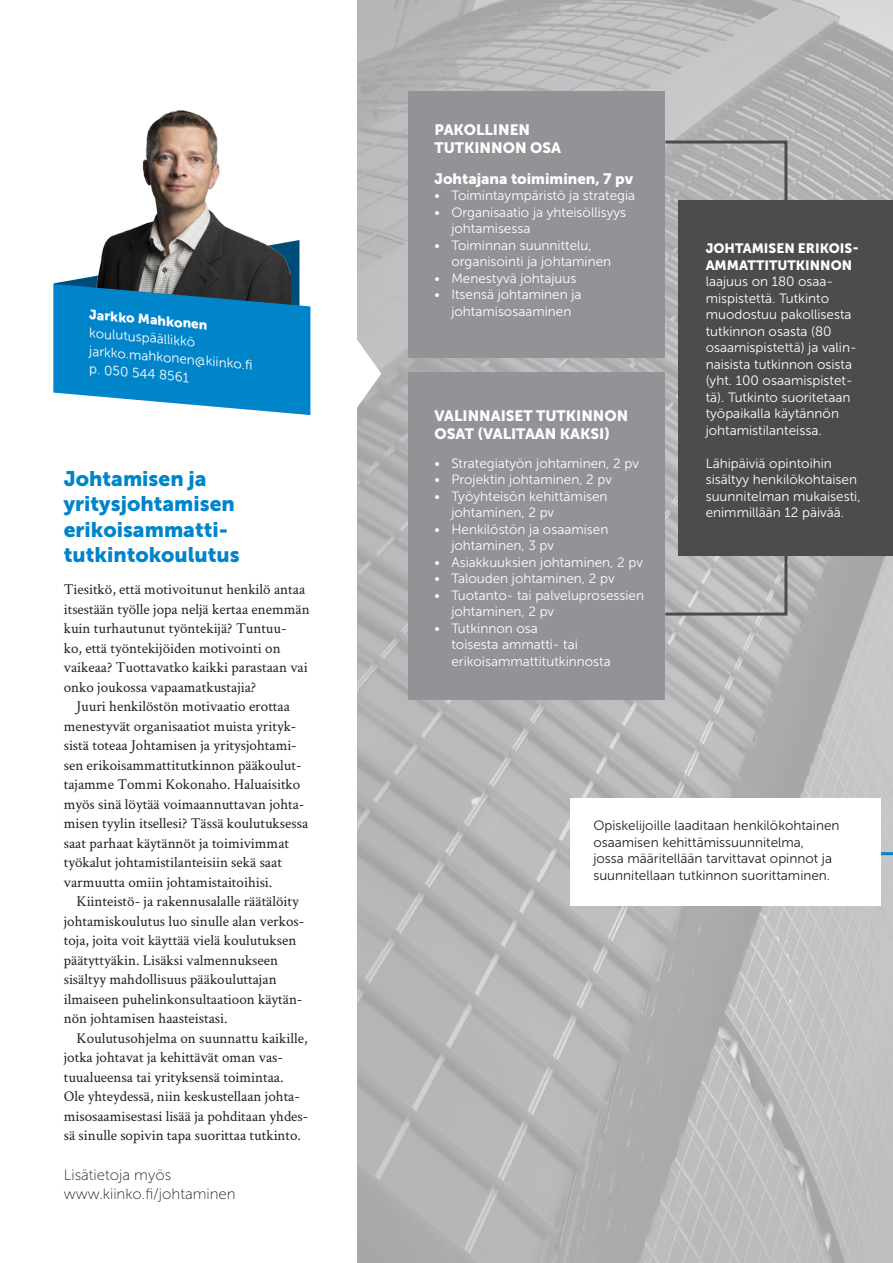
<style>
.page{position:relative;width:893px;height:1263px;background:#fff}
.page>*{position:absolute;margin:0;border:0;box-sizing:border-box;transform-origin:0 0}
.t1{font:21px/25.5px "Museo Sans 900";color:#0084ca}
.t2{font:15px/19.5px "Crimson Text";color:#231f20}
.t3{font:15px/18px "Museo Sans 900";color:#fff}
.t4{font:15px/19.5px "Museo Sans 100";color:#231f20}
.t5{font:13.5px/16.5px "Museo Sans 300";color:#fff}
.t6{font:13.5px/16.5px "Museo Sans 300";color:#231f20}
.s1{font-family:"Museo Sans 900"}
</style>
<div class="page">
<img style="left:357px;top:0;width:536px;height:1263px">
<div style="left:408px;top:373px;width:257px;height:327px;background:#919396"></div>
<div style="left:408px;top:91px;width:257px;height:267px;background:#919396"></div>
<div style="left:679px;top:200px;width:214px;height:356px;background:#4b4c4d"></div>
<img style="left:107px;top:110px;width:149px;height:130px">
<svg style="left:54px;top:240px;width:256px;height:175px;background:#2e82ae"></svg>
<svg style="left:665px;top:139px;width:124px;height:64px;background:#a8a8a9"></svg>
<hr style="left:875px;top:852px;width:18px;height:3px;background:#0084ca">
<svg style="left:665px;top:553px;width:124px;height:64px;background:#aeaeb0"></svg>
<svg style="left:357px;top:338px;width:24px;height:71px"></svg>
<div style="left:570px;top:798px;width:311px;height:108px;background:#fff"></div>
<p class="t5" style="left:90px;top:306px;width:120px;line-height:18px;rotate:5deg"><span class="s1">Jarkko Mahkonen </span>koulutuspäällikkö</p>
<p class="t5" style="left:90px;top:342px;width:165px;rotate:5deg">jarkko.mahkonen@kiinko.fi</p>
<p class="t5" style="left:90px;top:361px;width:102px;rotate:5deg">p. 050 544 8561</p>
<p class="t1" style="left:64px;top:465px;width:177px">Johtamisen ja yritysjohtamisen erikoisammatti&shy;tutkintokoulutus</p>
<p class="t2" style="left:64px;top:579px;width:247px">Tiesitkö, että motivoitunut henkilö antaa itsestään työlle jopa neljä kertaa enemmän kuin turhautunut työntekijä? Tuntuu-<br>ko, että työntekijöiden motivointi on vaikeaa? Tuottavatko kaikki parastaan vai onko joukossa vapaamatkustajia?</p>
<p class="t2" style="left:64px;top:696px;width:246px;text-indent:13px">Juuri henkilöstön motivaatio erottaa menestyvät organisaatiot muista yrityk&shy;sistä toteaa Johtamisen ja yritysjohtami&shy;sen erikoisammattitutkinnon pääkoulut&shy;tajamme Tommi Kokonaho. Haluaisitko myös sinä löytää voimaannuttavan johta&shy;misen tyylin itsellesi? Tässä koulutuksessa saat parhaat käytännöt ja toimivimmat työkalut johtamistilanteisiin sekä saat varmuutta omiin johtamistaitoihisi.</p>
<p class="t2" style="left:64px;top:891px;width:242px;text-indent:13px">Kiinteistö- ja rakennusalalle räätälöity johtamiskoulutus luo sinulle alan verkos&shy;toja, joita voit käyttää vielä koulutuksen päätyttyäkin. Lisäksi valmennukseen sisältyy mahdollisuus pääkouluttajan ilmaiseen puhelinkonsultaatioon käytän&shy;nön johtamisen haasteistasi.</p>
<p class="t2" style="left:64px;top:1028px;width:245px;text-indent:13px">Koulutusohjelma on suunnattu kaikille, jotka johtavat ja kehittävät oman vas&shy;tuualueensa tai yrityksensä toimintaa.</p>
<p class="t2" style="left:64px;top:1086px;width:246px">Ole yhteydessä, niin keskustellaan johta&shy;misosaamisestasi lisää ja pohditaan yhdes&shy;sä sinulle sopivin tapa suorittaa tutkinto.</p>
<p class="t4" style="left:64px;top:1165px;width:173px">Lisätietoja myös www.kiinko.fi/johtaminen</p>
<p class="t3" style="left:434px;top:121px;width:128px">PAKOLLINEN<br>TUTKINNON OSA</p>
<p class="t3" style="left:434px;top:170px;width:200px">Johtajana toimiminen, 7 pv</p>
<p class="t5" style="left:434px;top:188px;width:202px">• Toimintaympäristö ja strategia</p>
<p class="t5" style="left:451px;top:204px;width:176px;text-indent:-17px">• Organisaatio ja yhteisöllisyys johtamisessa</p>
<p class="t5" style="left:451px;top:237px;width:161px;text-indent:-17px">• Toiminnan suunnittelu, organisointi ja johtaminen</p>
<p class="t5" style="left:434px;top:270px;width:143px">• Menestyvä johtajuus</p>
<p class="t5" style="left:434px;top:287px;width:149px;text-align:center">• Itsensä johtaminen ja johtamisosaaminen</p>
<p class="t3" style="left:434px;top:406px;width:195px">VALINNAISET TUTKINNON<br>OSAT (VALITAAN KAKSI)</p>
<p class="t5" style="left:434px;top:455px;width:206px">• Strategiatyön johtaminen, 2 pv</p>
<p class="t5" style="left:434px;top:472px;width:179px">• Projektin johtaminen, 2 pv</p>
<p class="t5" style="left:451px;top:488px;width:158px;text-indent:-17px">• Työyhteisön kehittämisen johtaminen, 2 pv</p>
<p class="t5" style="left:451px;top:521px;width:158px;text-indent:-17px">• Henkilöstön ja osaamisen johtaminen, 3 pv</p>
<p class="t5" style="left:434px;top:554px;width:210px">• Asiakkuuksien johtaminen, 2 pv</p>
<p class="t5" style="left:434px;top:571px;width:182px">• Talouden johtaminen, 2 pv</p>
<p class="t5" style="left:451px;top:587px;width:194px;text-indent:-17px">• Tuotanto- tai palveluprosessien johtaminen, 2 pv</p>
<p class="t5" style="left:451px;top:620px;width:161px;text-indent:-17px">• Tutkinnon osa<br>toisesta ammatti- tai erikoisammattitutkinnosta</p>
<p class="t5" style="left:706px;top:240px;width:155px"><span class="s1">JOHTAMISEN ERIKOIS-<br>AMMATTITUTKINNON </span>laajuus on 180 osaa&shy;mispistettä. Tutkinto muodostuu pakollisesta tutkinnon osasta (80 osaamispistettä) ja valin&shy;naisista tutkinnon osista (yht. 100 osaamispistet&shy;tä). Tutkinto suoritetaan työpaikalla käytännön johtamistilanteissa.</p>
<p class="t5" style="left:706px;top:455px;width:156px">Lähipäiviä opintoihin sisältyy henkilökohtaisen suunnitelman mukaisesti, enimmillään 12 päivää.</p>
<p class="t6" style="left:593px;top:817px;width:248px">Opiskelijoille laaditaan henkilökohtainen osaamisen kehittämissuunnitelma,<br>jossa määritellään tarvittavat opinnot ja suunnitellaan tutkinnon suorittaminen.</p>
</div>
